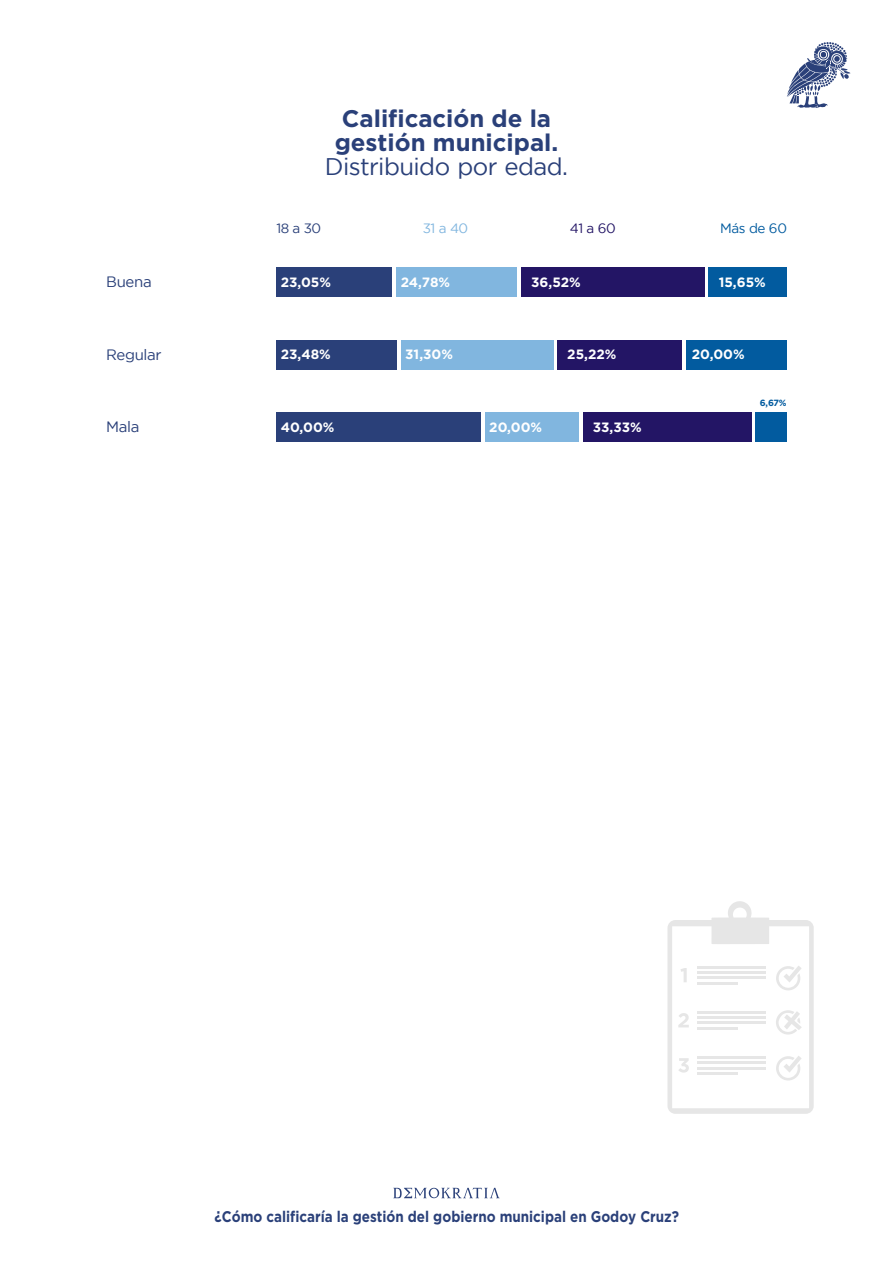
<style>
.page{position:relative;width:893px;height:1263px;background:#fff}
.page>*{position:absolute;margin:0;border:0;box-sizing:border-box;transform-origin:0 0}
.t1{font:700 24px/24px "Gotham";color:#2a4079}
.t2{font:24px "Gotham";letter-spacing:-.025em;color:#2a4079}
.t3{font:700 15.45px "Gotham";color:#2a4079;scale:.87 1}
.t4{font:15px "Gotham";letter-spacing:-.025em;color:#2a4079}
.t5{font:700 13.5px "Gotham";color:#fff}
.t6{font:13.5px "Gotham";letter-spacing:-.025em;color:#025b9f}
.t7{font:13.5px "Gotham";color:#2a4079}
.t8{font:13.5px "Gotham";color:#81b6df}
.t9{font:13.5px "Gotham";color:#231565}
.t10{font:700 9px "Gotham";color:#025b9f}
</style>
<div class="page">
<svg style="left:787px;top:42px;width:63px;height:66px"></svg>
<svg style="left:393px;top:1188px;width:107px;height:10px"></svg>
<svg style="left:667px;top:901px;width:147px;height:213px"></svg>
<div style="left:276px;top:267px;width:116px;height:30px;background:#2a4079"></div>
<div style="left:396px;top:267px;width:121px;height:30px;background:#81b6df"></div>
<div style="left:522px;top:267px;width:183px;height:30px;background:#231565"></div>
<div style="left:708px;top:267px;width:79px;height:30px;background:#025b9f"></div>
<div style="left:276px;top:340px;width:121px;height:30px;background:#2a4079"></div>
<div style="left:401px;top:340px;width:152px;height:30px;background:#81b6df"></div>
<div style="left:558px;top:340px;width:124px;height:30px;background:#231565"></div>
<div style="left:686px;top:340px;width:101px;height:30px;background:#025b9f"></div>
<div style="left:276px;top:412px;width:205px;height:30px;background:#2a4079"></div>
<div style="left:485px;top:412px;width:94px;height:30px;background:#81b6df"></div>
<div style="left:583px;top:412px;width:168px;height:30px;background:#231565"></div>
<div style="left:755px;top:412px;width:32px;height:30px;background:#025b9f"></div>
<h1 class="t1" style="left:335px;top:106px;width:225px">Calificación de la gestión municipal.</h1>
<h1 class="t2" style="left:325px;top:153px;width:245px">Distribuido por edad.</h1>
<p class="t7" style="left:276px;top:221px;width:46px">18 a 30</p>
<p class="t8" style="left:423px;top:221px;width:47px">31 a 40</p>
<p class="t9" style="left:570px;top:221px;width:47px">41 a 60</p>
<p class="t6" style="left:720px;top:221px;width:69px">Más de 60</p>
<p class="t4" style="left:106px;top:274px;width:47px">Buena</p>
<p class="t5" style="left:281px;top:274px;width:52px">23,05%</p>
<p class="t5" style="left:401px;top:274px;width:51px">24,78%</p>
<p class="t5" style="left:531px;top:274px;width:51px">36,52%</p>
<p class="t5" style="left:719px;top:274px;width:49px">15,65%</p>
<p class="t4" style="left:106px;top:346px;width:57px">Regular</p>
<p class="t5" style="left:281px;top:347px;width:52px">23,48%</p>
<p class="t5" style="left:405px;top:347px;width:49px">31,30%</p>
<p class="t5" style="left:567px;top:347px;width:51px">25,22%</p>
<p class="t5" style="left:692px;top:347px;width:54px">20,00%</p>
<p class="t10" style="left:760px;top:398px;width:28px">6,67%</p>
<p class="t4" style="left:106px;top:418px;width:35px">Mala</p>
<p class="t5" style="left:281px;top:419px;width:55px">40,00%</p>
<p class="t5" style="left:489px;top:419px;width:54px">20,00%</p>
<p class="t5" style="left:593px;top:419px;width:51px">33,33%</p>
<p class="t3" style="left:215px;top:1208px;width:535px">¿Cómo calificaría la gestión del gobierno municipal en Godoy Cruz?</p>
</div>
